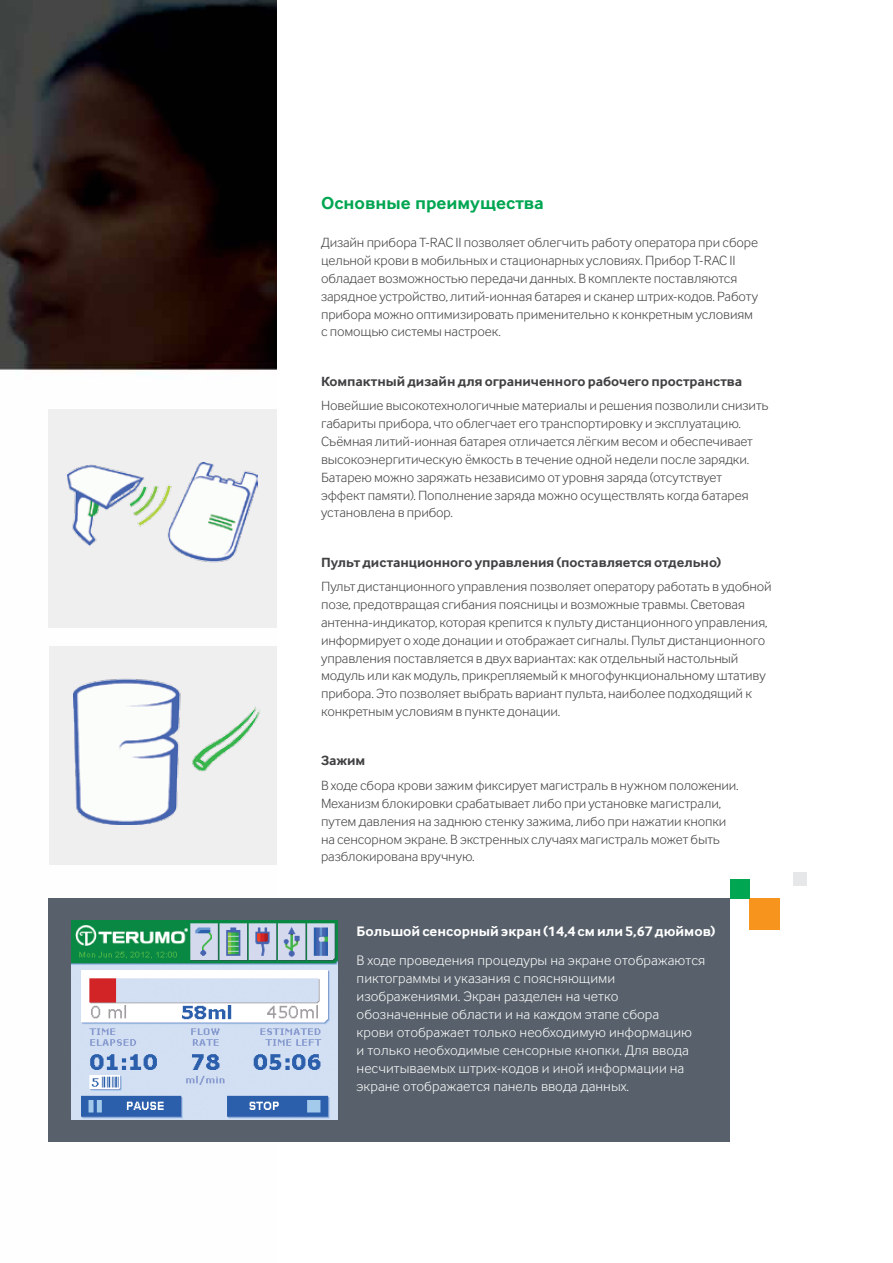
<style>
.page{position:relative;width:893px;height:1263px;background:#fff}
.page>*{position:absolute;margin:0;border:0;box-sizing:border-box;transform-origin:0 0}
.Subtitel{font:700 18px "Terumo BCT";color:#00a651}
.t1{font:300 14.25px/18px "Terumo BCT";color:#fff}
.Body{font:700 14.25px "Terumo BCT";color:#fff}
.t2{font:300 13.8px/17.9px "Terumo BCT";letter-spacing:-.01em;color:#414042}
.t3{font:700 13.8px "Terumo BCT";letter-spacing:-.005em;color:#414042}
</style>
<div class="page">
<img style="left:0;top:0;width:277px;height:1142px">
<div style="left:49px;top:898px;width:681px;height:244px;background:#58616b"></div>
<img style="left:71px;top:920px;width:266px;height:199px">
<div style="left:49px;top:409px;width:228px;height:219px;background:#efeff0"></div>
<div style="left:49px;top:646px;width:228px;height:218px;background:#efeff0"></div>
<div style="left:749px;top:898px;width:31px;height:32px;background:#f7941e"></div>
<div style="left:730px;top:879px;width:19px;height:19px;background:#00a651"></div>
<div style="left:793px;top:872px;width:13px;height:13px;background:#e6e7e8"></div>
<img style="left:67px;top:463px;width:191px;height:100px">
<img style="left:74px;top:678px;width:186px;height:146px">
<p class="Subtitel" style="left:321px;top:193px;width:224px">Основные преимущества</p>
<p class="t2" style="left:321px;top:234px;width:439px">Дизайн прибора T-RAC II позволяет облегчить работу оператора при сборе цельной крови в мобильных и стационарных условиях. Прибор T-RAC II обладает возможностью передачи данных. В комплекте поставляются зарядное устройство, литий-ионная батарея и сканер штрих-кодов. Работу прибора можно оптимизировать применительно к конкретным условиям с помощью системы настроек.</p>
<p class="t3" style="left:321px;top:373px;width:423px">Компактный дизайн для ограниченного рабочего пространства</p>
<p class="t2" style="left:321px;top:397px;width:449px">Новейшие высокотехнологичные материалы и решения позволили снизить габариты прибора, что облегчает его транспортировку и эксплуатацию.<br>Съёмная литий-ионная батарея отличается лёгким весом и обеспечивает высокоэнергитическую ёмкость в течение одной недели после зарядки.<br>Батарею можно заряжать независимо от уровня заряда (отсутствует эффект памяти). Пополнение заряда можно осуществлять когда батарея установлена в прибор.</p>
<p class="t3" style="left:321px;top:554px;width:402px">Пульт дистанционного управления (поставляется отдельно)</p>
<p class="t2" style="left:321px;top:578px;width:452px">Пульт дистанционного управления позволяет оператору работать в удобной позе, предотвращая сгибания поясницы и возможные травмы. Световая антенна-индикатор, которая крепится к пульту дистанционного управления, информирует о ходе донации и отобрaжает сигналы. Пульт дистанционного управления поставляется в двух вариантах: как отдельный настольный модуль или как модуль, прикрепляемый к многофункциональному штативу прибора. Это позволяет выбрать вариант пульта, наиболее подходящий к конкретным условиям в пункте донации.</p>
<p class="t3" style="left:321px;top:753px;width:46px">Зажим</p>
<p class="t2" style="left:321px;top:776px;width:419px">В ходе сбора крови зажим фиксирует магистраль в нужном положении.<br>Механизм блокировки срабатывает либо при установке магистрали, путем давления на заднюю стенку зажима, либо при нажатии кнопки на сенсорном экране. В экстренных случаях магистраль может быть разблокирована вручную.</p>
<p class="Body" style="left:357px;top:923px;width:360px">Большой сенсорный экран (14,4 см или 5,67 дюймов)</p>
<p class="t1" style="left:357px;top:951px;width:350px">В ходе проведения процедуры на экране отображаются пиктограммы и указания с поясняющими изображениями. Экран разделен на четко обозначенные области и на каждом этапе сбора<br>крови отображает только необходимую информацию<br>и только необходимые сенсорные кнопки. Для ввода несчитываемых штрих-кодов и иной информации на экране отображается панель ввода данных.</p>
</div>
